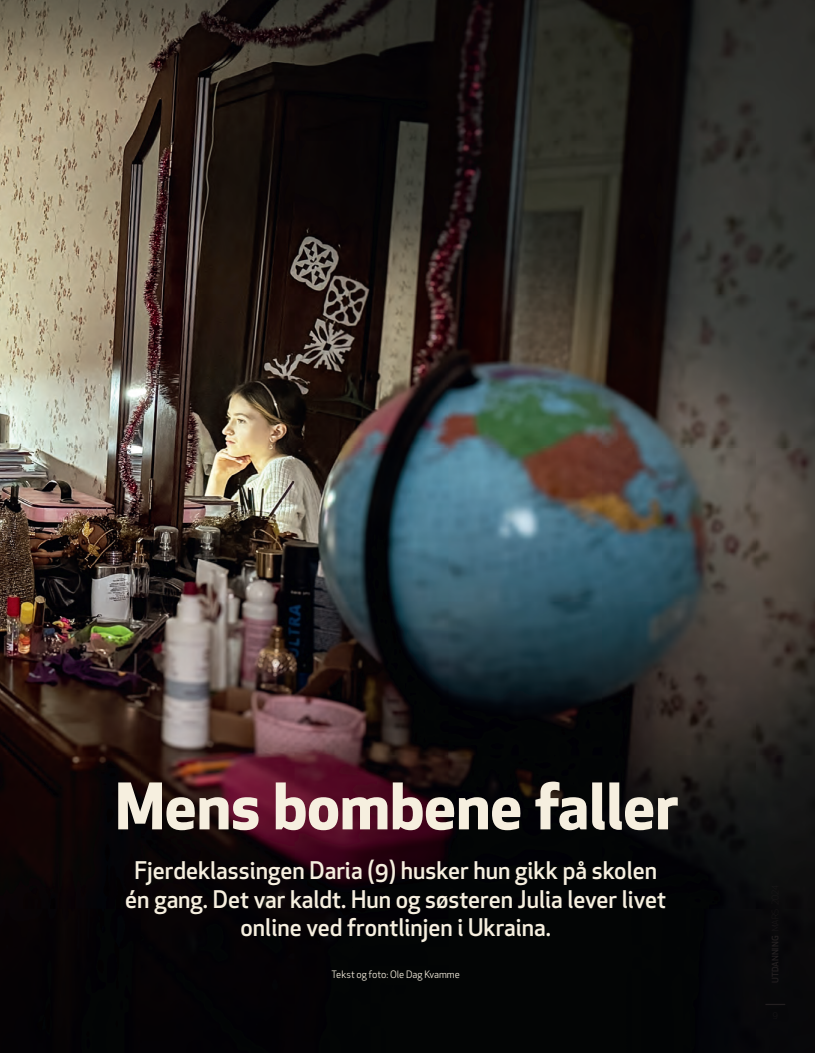
<style>
.page{position:relative;width:815px;height:1053px;background:#fff}
.page>*{position:absolute;margin:0;border:0;box-sizing:border-box;transform-origin:0 0}
.t1{font:700 62.5px "Apex New";color:#f6efdf}
.t2{font:500 23.75px/28.8px "Apex New";color:#f6efdf;text-align:center}
.t3{font:10px "Apex New";color:#f6efdf}
</style>
<div class="page">
<img style="left:0;top:0;width:815px;height:1052px">
<svg style="left:765px;top:1003px;width:20px;height:1px"></svg>
<h1 class="t1" style="left:115px;top:761px;width:564px">Mens bombene faller</h1>
<p class="t2" style="left:125px;top:855px;width:542px">Fjerdeklassingen Daria (9) husker hun gikk på skolen én gang. Det var kaldt. Hun og søsteren Julia lever livet online ved frontlinjen i Ukraina.</p>
<p class="t3" style="left:332px;top:968px;width:130px">Tekst og foto: Ole Dag Kvamme</p>
</div>
